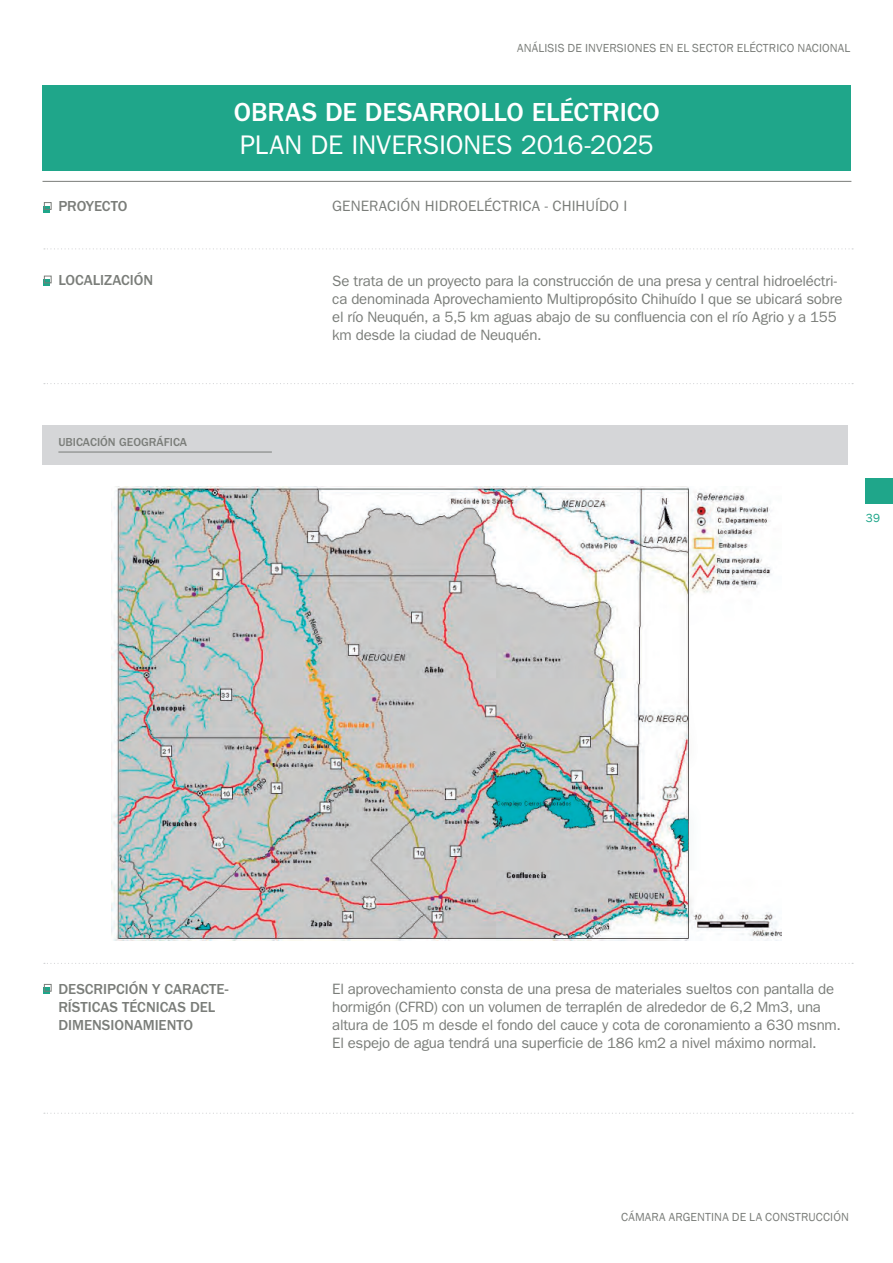
<style>
.page{position:relative;width:893px;height:1263px;background:#fff}
.page>*{position:absolute;margin:0;border:0;box-sizing:border-box;transform-origin:0 0}
.t1{font:500 27px "ITC Franklin Gothic Std";letter-spacing:-.005em;color:#fff}
.t2{font:27px "ITC Franklin Gothic Std";letter-spacing:-.01em;color:#fff}
.t3{font:15px/18px "ITC Franklin Gothic Std";letter-spacing:-.015em;color:#7a7d79}
.t4{font:500 15px/18px "ITC Franklin Gothic Std";letter-spacing:-.005em;color:#7a7d79}
.t5{font:12px "Franklin Gothic";letter-spacing:.015em;color:#7a7d79}
.t6{font:500 12px "ITC Franklin Gothic Std";color:#7a7d79}
.t7{font:12px "Franklin Gothic";color:#1fa68a}
</style>
<div class="page">
<div style="left:865px;top:478px;width:28px;height:26px;background:#1fa68a"></div>
<div style="left:43px;top:85px;width:808px;height:86px;background:#1fa68a"></div>
<hr style="left:43px;top:181px;width:808px;height:1px;background:#7a7d79">
<svg style="left:44px;top:248px;width:809px;height:1px"></svg>
<svg style="left:44px;top:383px;width:809px;height:1px"></svg>
<svg style="left:44px;top:963px;width:809px;height:1px"></svg>
<svg style="left:44px;top:1113px;width:809px;height:1px"></svg>
<div style="left:43px;top:206px;width:7px;height:6px;background:#1fa68a"></div>
<div style="left:44px;top:202px;width:7px;height:8px;border:1px solid #7a7d79"></div>
<svg style="left:43px;top:279px;width:7px;height:7px"></svg>
<div style="left:44px;top:276px;width:7px;height:7px;border:1px solid #7a7d79"></div>
<svg style="left:43px;top:987px;width:7px;height:7px"></svg>
<div style="left:44px;top:984px;width:7px;height:7px;border:1px solid #7a7d79"></div>
<img style="left:112px;top:486px;width:669px;height:455px">
<div style="left:43px;top:425px;width:805px;height:39px;background:#d5d6d8"></div>
<hr style="left:58px;top:452px;width:214px;height:1px;background:#7a7d79">
<p class="t5" style="left:517px;top:41px;width:335px">ANÁLISIS DE INVERSIONES EN EL SECTOR ELÉCTRICO NACIONAL</p>
<p class="t1" style="left:234px;top:97px;width:427px">OBRAS DE DESARROLLO ELÉCTRICO</p>
<p class="t2" style="left:240px;top:129px;width:415px">PLAN DE INVERSIONES 2016-2025</p>
<p class="t4" style="left:58px;top:198px;width:71px">PROYECTO</p>
<p class="t3" style="left:332px;top:197px;width:297px">GENERACIÓN HIDROELÉCTRICA - CHIHUÍDO I</p>
<p class="t4" style="left:58px;top:271px;width:96px">LOCALIZACIÓN</p>
<p class="t3" style="left:332px;top:272px;width:512px">Se trata de un proyecto para la construcción de una presa y central hidroeléctri&shy;ca denominada Aprovechamiento Multipropósito Chihuído I que se ubicará sobre el río Neuquén, a 5,5 km aguas abajo de su confluencia con el río Agrio y a 155 km desde la ciudad de Neuquén.</p>
<p class="t6" style="left:58px;top:435px;width:130px">UBICACIÓN GEOGRÁFICA</p>
<p class="t7" style="left:866px;top:511px;width:16px">39</p>
<p class="t4" style="left:58px;top:980px;width:172px">DESCRIPCIÓN Y CARACTE-<br>RÍSTICAS TÉCNICAS DEL<br>DIMENSIONAMIENTO</p>
<p class="t3" style="left:332px;top:980px;width:510px">El aprovechamiento consta de una presa de materiales sueltos con pantalla de hormigón (CFRD) con un volumen de terraplén de alrededor de 6,2 Mm3, una altura de 105 m desde el fondo del cauce y cota de coronamiento a 630 msnm.</p>
<p class="t3" style="left:332px;top:1034px;width:486px">El espejo de agua tendrá una superficie de 186 km2 a nivel máximo normal.</p>
<p class="t5" style="left:621px;top:1209px;width:229px">CÁMARA ARGENTINA DE LA CONSTRUCCIÓN</p>
</div>
